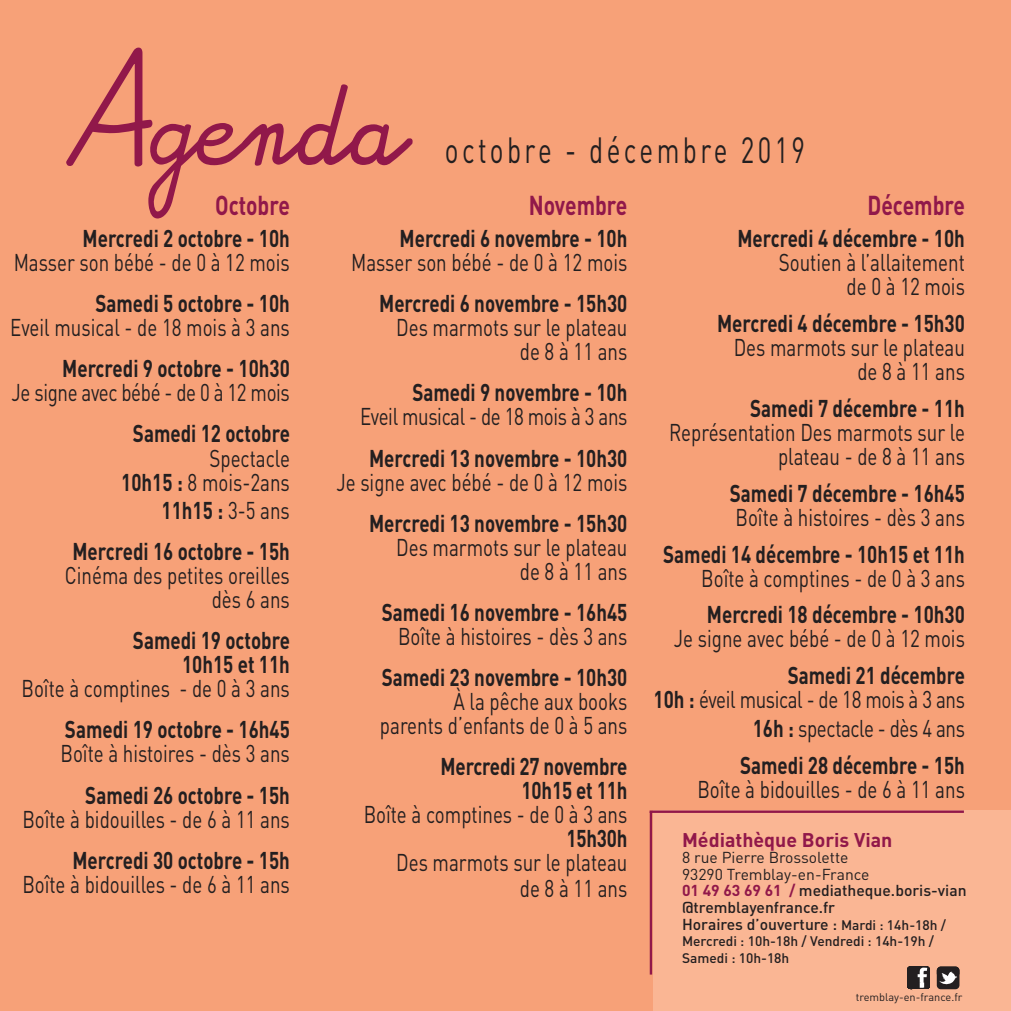
<style>
.page{position:relative;width:1011px;height:1011px;background:#fff}
.page>*{position:absolute;margin:0;border:0;box-sizing:border-box;transform-origin:0 0}
.t1{font:80.4px "Alamain";color:#91184a}
.t2{font:36px "DIN";letter-spacing:.13em;color:#231f20;scale:.72 1}
.t3{font:700 27px "DIN";color:#91184a;scale:.78 1}
.t4{font:24px/24px "DIN";color:#231f20;text-align:right;scale:.78 1}
.t5{font:700 24px/24px "DIN";color:#231f20;text-align:right;scale:.78 1}
.t6{font:24px/24px "DIN";letter-spacing:-.02em;color:#231f20;text-align:right;scale:.78 1}
.t7{font:700 19.5px "DIN";color:#91184a}
.t8{font:500 15.6px/16.5px "DIN";color:#231f20}
.t9{font:500 13.8px/16.5px "DIN";color:#231f20}
.t10{font:11.1px "DIN";color:#231f20}
.s1{font-weight:700}
.s2{font-weight:400}
.s3{font-weight:700;color:#91184a}
.s4{font-size:13.8px}
</style>
<div class="page">
<div style="left:0;top:0;width:1010px;height:1010px;background:#f7a178"></div>
<div style="left:653px;top:810px;width:357px;height:200px;background:#fab694"></div>
<div style="left:936px;top:966px;width:23px;height:23px;background:#231f20;border-radius:4px"></div>
<svg style="left:936px;top:966px;width:23px;height:22px"></svg>
<svg style="left:907px;top:966px;width:22px;height:24px"></svg>
<hr style="left:649px;top:810px;width:314px;height:2px;background:#91184a">
<hr style="left:649px;top:811px;width:3px;height:163px;background:#91184a">
<h1 class="t1" style="left:61px;top:90px;width:347px">Agenda</h1>
<h2 class="t2" style="left:445px;top:127px;width:502px">octobre - décembre 2019</h2>
<p class="t3" style="left:867px;top:187px;width:126px">Décembre</p>
<p class="t5" style="left:737px;top:225px;width:293px">Mercredi 4 décembre - 10h</p>
<p class="t4" style="left:778px;top:250px;width:240px">Soutien à l’allaitement de 0 à 12 mois</p>
<p class="t5" style="left:717px;top:310px;width:319px">Mercredi 4 décembre - 15h30</p>
<p class="t4" style="left:733px;top:335px;width:298px">Des marmots sur le plateau de 8 à 11 ans</p>
<p class="t5" style="left:750px;top:395px;width:277px">Samedi 7 décembre - 11h</p>
<p class="t4" style="left:669px;top:420px;width:381px">Représentation Des marmots sur le plateau - de 8 à 11 ans</p>
<p class="t5" style="left:729px;top:480px;width:303px">Samedi 7 décembre - 16h45</p>
<p class="t4" style="left:735px;top:504px;width:295px">Boîte à histoires - dès 3 ans</p>
<p class="t5" style="left:663px;top:540px;width:388px">Samedi 14 décembre - 10h15 et 11h</p>
<p class="t4" style="left:701px;top:565px;width:339px">Boîte à comptines - de 0 à 3 ans</p>
<p class="t5" style="left:706px;top:601px;width:332px">Mercredi 18 décembre - 10h30</p>
<p class="t4" style="left:674px;top:626px;width:374px">Je signe avec bébé - de 0 à 12 mois</p>
<p class="t6" style="left:653px;top:663px;width:400px"><span class="s1">Samedi 21 décembre<br>10h :</span> éveil musical - de 18 mois à 3 ans</p>
<p class="t5" style="left:740px;top:709px;width:290px;line-height:36.6px;text-align:center">16h : <span class="s2">spectacle - dès 4 ans<br></span>Samedi 28 décembre - 15h</p>
<p class="t4" style="left:697px;top:776px;width:344px">Boîte à bidouilles - de 6 à 11 ans</p>
<p class="t7" style="left:682px;top:826px;width:212px">Médiathèque Boris Vian</p>
<p class="t8" style="left:682px;top:848px;width:286px"><span class="s2">8 rue Pierre Brossolette<br>93290 Tremblay-en-France<br></span><span class="s3">01 49 63 69 61 /</span> mediatheque.boris-vian @tremblayenfrance.fr<br>Horaires d’ouverture : <span class="s4">Mardi : 14h-18h /</span></p>
<p class="t9" style="left:682px;top:932px;width:253px">Mercredi : 10h-18h / Vendredi : 14h-19h /<br>Samedi : 10h-18h</p>
<p class="t10" style="left:855px;top:989px;width:108px">tremblay-en-france.fr</p>
<p class="t3" style="left:215px;top:187px;width:97px">Octobre</p>
<p class="t5" style="left:83px;top:225px;width:267px">Mercredi 2 octobre - 10h</p>
<p class="t4" style="left:14px;top:250px;width:355px">Masser son bébé - de 0 à 12 mois</p>
<p class="t5" style="left:95px;top:290px;width:251px">Samedi 5 octobre - 10h</p>
<p class="t4" style="left:10px;top:315px;width:360px">Eveil musical - de 18 mois à 3 ans</p>
<p class="t5" style="left:62px;top:356px;width:293px">Mercredi 9 octobre - 10h30</p>
<p class="t6" style="left:12px;top:380px;width:358px">Je signe avec bébé - de 0 à 12 mois</p>
<p class="t5" style="left:133px;top:421px;width:203px">Samedi 12 octobre</p>
<p class="t4" style="left:121px;top:445px;width:218px">Spectacle<br><span class="s1">10h15 :</span> 8 mois-2ans</p>
<p class="t5" style="left:72px;top:489px;width:280px;line-height:41.1px">11h15 : <span class="s2">3-5 ans<br></span>Mercredi 16 octobre - 15h</p>
<p class="t4" style="left:65px;top:563px;width:290px">Cinéma des petites oreilles dès 6 ans</p>
<p class="t5" style="left:133px;top:627px;width:203px">Samedi 19 octobre<br>10h15 et 11h</p>
<p class="t4" style="left:22px;top:676px;width:345px">Boîte à comptines - de 0 à 3 ans</p>
<p class="t5" style="left:65px;top:716px;width:290px">Samedi 19 octobre - 16h45</p>
<p class="t4" style="left:60px;top:741px;width:295px">Boîte à histoires - dès 3 ans</p>
<p class="t5" style="left:85px;top:781px;width:264px">Samedi 26 octobre - 15h</p>
<p class="t4" style="left:22px;top:806px;width:344px">Boîte à bidouilles - de 6 à 11 ans</p>
<p class="t5" style="left:72px;top:846px;width:280px">Mercredi 30 octobre - 15h</p>
<p class="t4" style="left:22px;top:871px;width:344px">Boîte à bidouilles - de 6 à 11 ans</p>
<p class="t3" style="left:528px;top:187px;width:128px">Novembre</p>
<p class="t5" style="left:399px;top:225px;width:294px">Mercredi 6 novembre - 10h</p>
<p class="t4" style="left:351px;top:250px;width:355px">Masser son bébé - de 0 à 12 mois</p>
<p class="t5" style="left:379px;top:290px;width:320px">Mercredi 6 novembre - 15h30</p>
<p class="t4" style="left:396px;top:315px;width:298px">Des marmots sur le plateau de 8 à 11 ans</p>
<p class="t5" style="left:412px;top:380px;width:277px">Samedi 9 novembre - 10h</p>
<p class="t6" style="left:360px;top:404px;width:344px">Eveil musical - de 18 mois à 3 ans</p>
<p class="t5" style="left:369px;top:445px;width:333px">Mercredi 13 novembre - 10h30</p>
<p class="t4" style="left:336px;top:469px;width:374px">Je signe avec bébé - de 0 à 12 mois</p>
<p class="t5" style="left:369px;top:510px;width:333px">Mercredi 13 novembre - 15h30</p>
<p class="t4" style="left:396px;top:534px;width:298px">Des marmots sur le plateau de 8 à 11 ans</p>
<p class="t5" style="left:382px;top:599px;width:316px">Samedi 16 novembre - 16h45</p>
<p class="t4" style="left:398px;top:623px;width:295px">Boîte à histoires - dès 3 ans</p>
<p class="t5" style="left:382px;top:664px;width:316px">Samedi 23 novembre - 10h30</p>
<p class="t4" style="left:380px;top:688px;width:319px">À la pêche aux books<br>parents d’enfants de 0 à 5 ans</p>
<p class="t5" style="left:440px;top:753px;width:241px">Mercredi 27 novembre<br>10h15 et 11h</p>
<p class="t4" style="left:364px;top:801px;width:339px">Boîte à comptines - de 0 à 3 ans</p>
<p class="t5" style="left:566px;top:825px;width:80px">15h30h</p>
<p class="t4" style="left:396px;top:848px;width:298px;line-height:25.8px">Des marmots sur le plateau de 8 à 11 ans</p>
</div>
